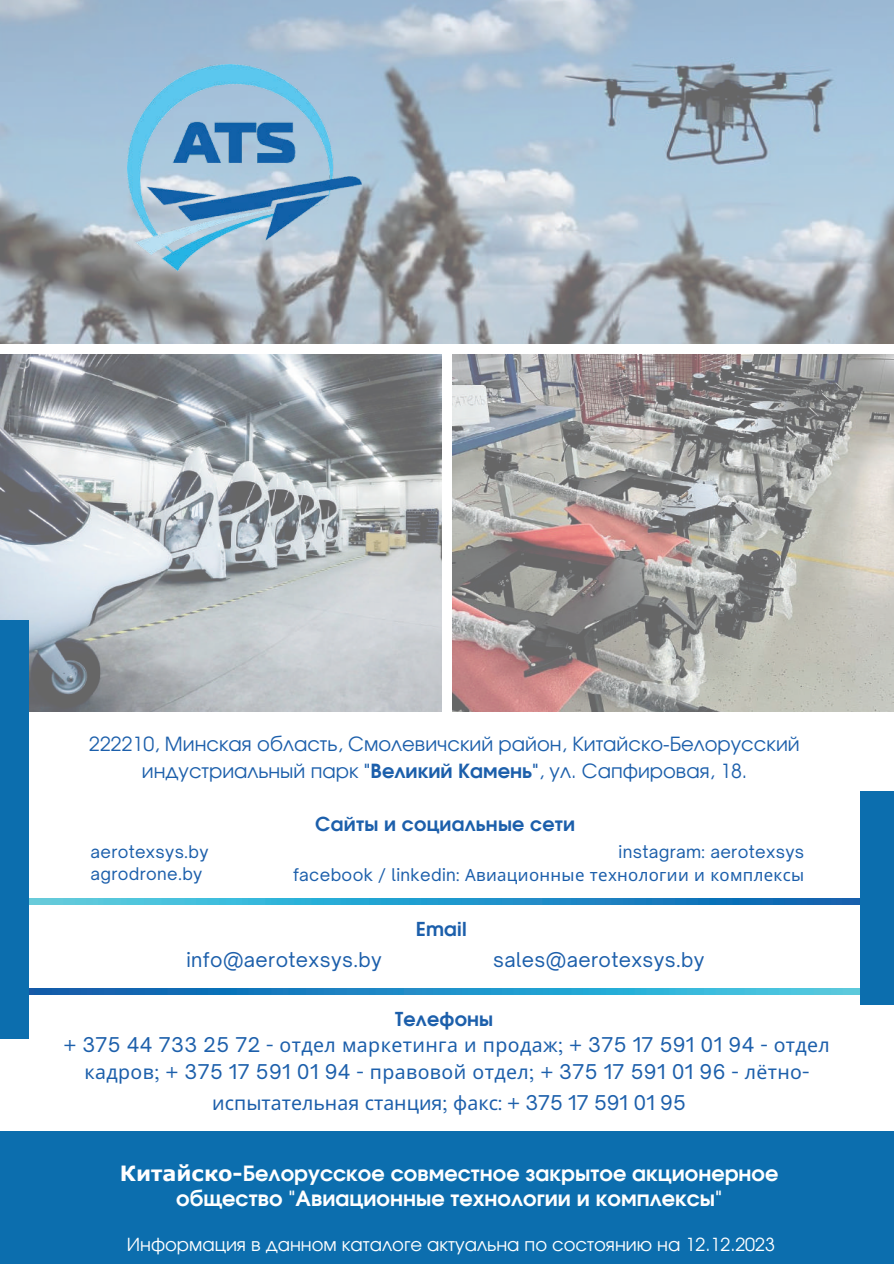
<style>
.page{position:relative;width:894px;height:1264px;background:#fff}
.page>*{position:absolute;margin:0;border:0;box-sizing:border-box;transform-origin:0 0}
.t1{font:700 21px/24.8px "Evolventa";color:#fff;text-align:center}
.t2{font:19.5px/27px "Open Sauce One";letter-spacing:.02em;color:#1c5fab;text-align:center}
.t3{font:19.5px/27px "Evolventa";color:#1c5fab;text-align:center}
.t4{font:19.5px "Noto Sans";color:#1c5fab}
.t5{font:700 19.2px "Evolventa";letter-spacing:.01em;color:#1c5fab}
.t6{font:18px "Evolventa";color:#fff}
.t7{font:16.8px "Noto Sans";letter-spacing:.02em;color:#1c5fab}
.t8{font:16.8px/22.5px "Open Sauce One";letter-spacing:.02em;color:#1c5fab}
.s1{font-weight:700}
.s2{font-family:"Open Sauce One"}
.s3{font-family:"Noto Sans"}
.s4{font-family:"Verdana"}
</style>
<div class="page">
<img style="left:0;top:354px;width:441px;height:357px">
<img style="left:452px;top:354px;width:441px;height:357px">
<img style="left:0;top:0;width:893px;height:343px">
<img style="left:28px;top:898px;width:832px;height:6px">
<img style="left:28px;top:988px;width:832px;height:6px">
<div style="left:860px;top:791px;width:33px;height:214px;background:#0c6eae"></div>
<img style="left:127px;top:65px;width:234px;height:206px">
<div style="left:0;top:619px;width:28px;height:419px;background:#0c6eae"></div>
<div style="left:0;top:1131px;width:893px;height:132px;background:#0c6eae"></div>
<p class="t3" style="left:89px;top:730px;width:711px">222210, Минская область, Смолевичский район, Китайско-Белорусский индустриальный парк <span class="s1">"Великий Камень"</span>, ул. Сапфировая, 18.</p>
<p class="t8" style="left:90px;top:839px;width:120px">aerotexsys.by agrodrone.by</p>
<p class="t5" style="left:315px;top:811px;width:261px">Сайты и социальные сети</p>
<p class="t8" style="left:618px;top:840px;width:187px">instagram: aerotexsys</p>
<p class="t7" style="left:293px;top:863px;width:512px"><span class="s2">facebook / linkedin:</span> Авиационные технологии и комплексы</p>
<p class="t5" style="left:415px;top:916px;width:52px">Email</p>
<p class="t2" style="left:186px;top:945px;width:197px">info@aerotexsys.by</p>
<p class="t2" style="left:493px;top:945px;width:213px">sales@aerotexsys.by</p>
<p class="t5" style="left:395px;top:1006px;width:99px">Телефоны</p>
<p class="t2" style="left:64px;top:1030px;width:767px">+ 375 44 733 25 72 - <span class="s3">отдел маркетинга и продаж</span>; + 375 17 591 01 94 - <span class="s3">отдел кадров</span>; + 375 17 591 01 94 - <span class="s3">правовой отдел</span>; + 375 17 591 01 96 - <span class="s3">лётно</span>-</p>
<p class="t4" style="left:212px;top:1088px;width:475px">испытательная станция<span class="s2">;</span> факс<span class="s2">: + 375 17 591 01 95</span></p>
<p class="t1" style="left:120px;top:1160px;width:660px"><span class="s4">Китайско-</span>Белорусское совместное закрытое акционерное общество "Авиационные технологии и комплексы"</p>
<p class="t6" style="left:127px;top:1233px;width:649px">Информация в данном каталоге актуальна по состоянию на 12.12.2023</p>
</div>
